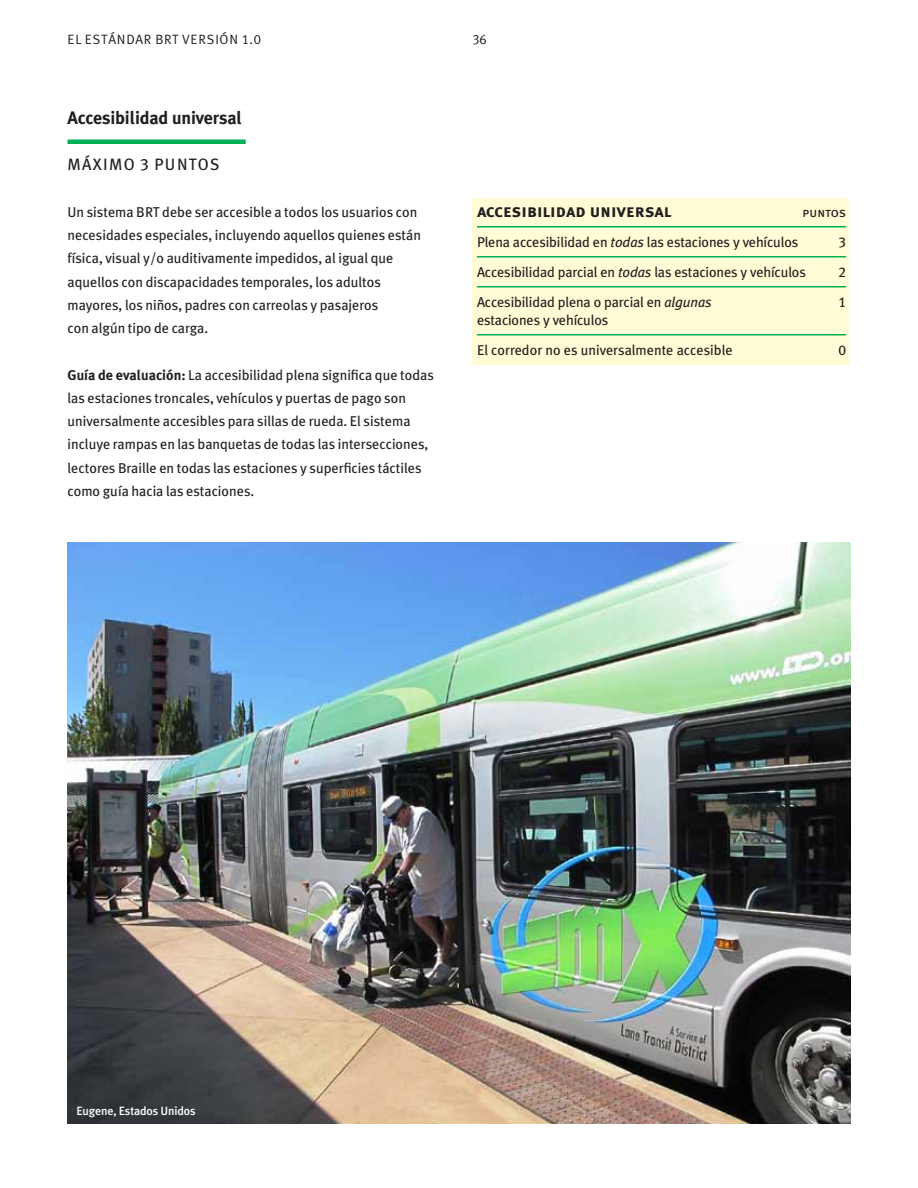
<style>
.page{position:relative;width:918px;height:1188px;background:#fff}
.page>*{position:absolute;margin:0;border:0;box-sizing:border-box;transform-origin:0 0}
.t1{font:700 18px "Meta Plus";letter-spacing:-.01em;color:#231f20}
.t2{font:18px "Meta Plus Bold Caps";color:#231f20}
.t3{font:16.5px "Meta Plus Book Caps";letter-spacing:.075em;color:#231f20}
.t4{font:14.25px/23.2px "Meta Plus";color:#231f20}
.t5{font:14.25px "Meta Plus Book Caps";color:#231f20}
.t6{font:13.5px "Meta Plus Normal Caps";letter-spacing:.05em;color:#231f20}
.t7{font:13.5px "Meta Plus Book Caps";letter-spacing:-.005em;color:#231f20}
.t8{font:500 12px "Meta Plus";letter-spacing:-.01em;color:#fff}
.s1{font-weight:700}
.s2{font-style:italic}
</style>
<div class="page">
<img style="left:68px;top:542px;width:782px;height:582px">
<hr style="left:68px;top:140px;width:178px;height:4px;background:#00b057">
<div style="left:472px;top:198px;width:378px;height:166px;background:#fffcd6"></div>
<hr style="left:477px;top:226px;width:369px;height:2px;background:#00b057">
<hr style="left:477px;top:256px;width:369px;height:2px;background:#00b057">
<hr style="left:477px;top:286px;width:369px;height:2px;background:#00b057">
<hr style="left:477px;top:334px;width:369px;height:2px;background:#00b057">
<p class="t6" style="left:68px;top:31px;width:195px">EL ESTÁNDAR BRT VE RSIÓN 1.0</p>
<p class="t6" style="left:472px;top:31px;width:16px">36</p>
<p class="t1" style="left:68px;top:107px;width:176px">Accesibilidad universal</p>
<p class="t3" style="left:68px;top:155px;width:153px">MÁXIMO 3 PUNTOS</p>
<p class="t4" style="left:68px;top:200px;width:355px">Un sistema BRT debe ser accesible a todos los usuarios con necesidades especiales, incluyendo aquellos quienes están física, visual y/o auditivamente impedidos, al igual que aquellos con discapacidades temporales, los adultos mayores, los niños, padres con carreolas y pasajeros<br>con algún tipo de carga.</p>
<p class="t4" style="left:68px;top:363px;width:368px"><span class="s1">Guía de evaluación:</span> La accesibilidad plena significa que todas las estaciones troncales, vehículos y puertas de pago son universalmente accesibles para sillas de rueda. El sistema incluye rampas en las banquetas de todas las intersecciones, lectores Braille en todas las estaciones y superficies táctiles como guía hacia las estaciones.</p>
<p class="t2" style="left:477px;top:200px;width:196px">accesibilidad universal</p>
<p class="t7" style="left:803px;top:205px;width:45px">puntos</p>
<p class="t4" style="left:477px;top:230px;width:323px">Plena accesibilidad en <span class="s2">todas</span> las estaciones y vehículos</p>
<p class="t5" style="left:838px;top:234px;width:9px">3</p>
<p class="t4" style="left:477px;top:260px;width:330px">Accesibilidad parcial en <span class="s2">todas</span> las estaciones y vehículos</p>
<p class="t5" style="left:838px;top:264px;width:9px">2</p>
<p class="t4" style="left:477px;top:290px;width:236px">Accesibilidad plena o parcial en <span class="s2">algunas</span></p>
<p class="t5" style="left:838px;top:294px;width:9px">1</p>
<p class="t4" style="left:477px;top:305px;width:257px;line-height:30px">estaciones y vehículos<br>El corredor no es universalmente accesible</p>
<p class="t5" style="left:838px;top:342px;width:9px">0</p>
<p class="t8" style="left:76px;top:1103px;width:121px">Eugene, Estados Unidos</p>
</div>
